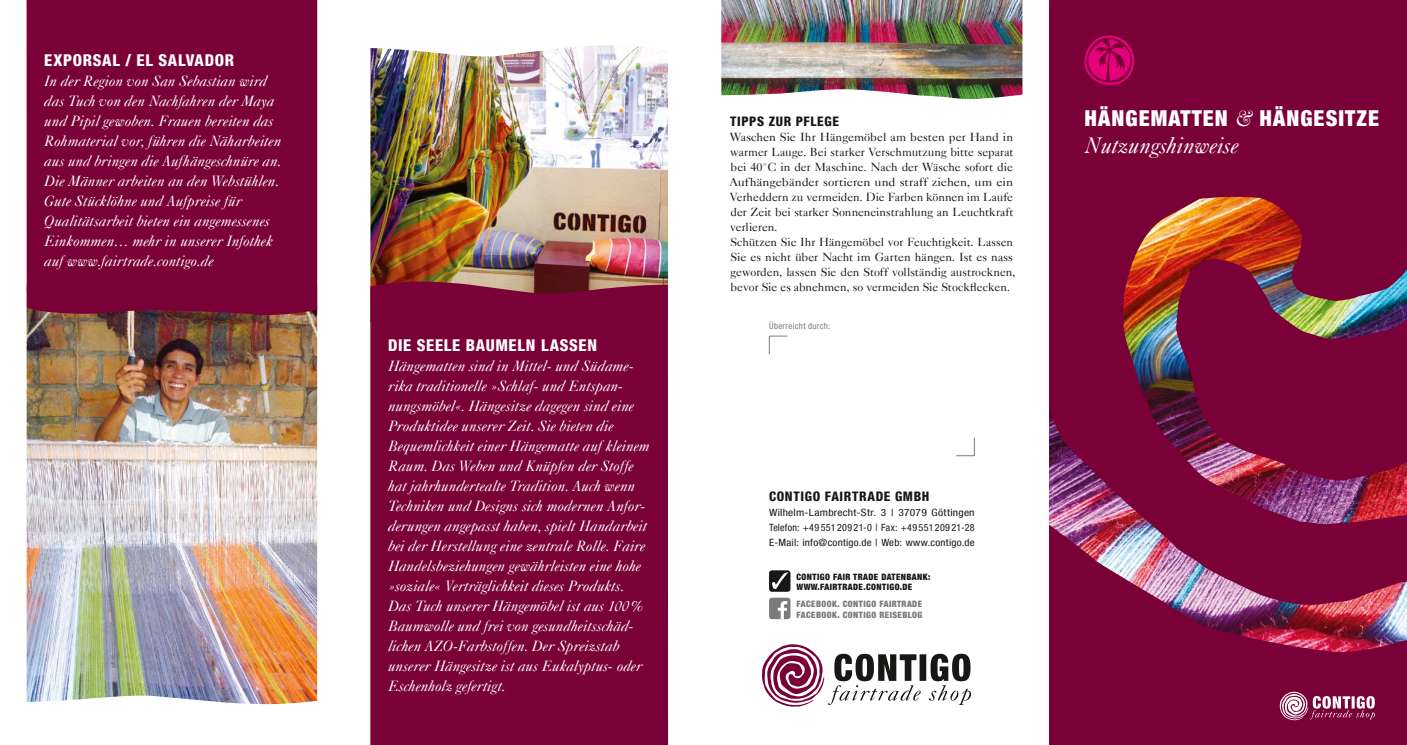
<style>
.page{position:relative;width:1407px;height:745px;background:#fff}
.page>*{position:absolute;margin:0;border:0;box-sizing:border-box;transform-origin:0 0}
.t1{font:italic 22.5px "Caslon Five Forty LT";color:#fff}
.t2{font:900 condensed 21.88px "Helvetica Neue LT";letter-spacing:.05em;color:#fff}
.t3{font:800 condensed 16.25px "Helvetica Neue LT";letter-spacing:.04em;color:#fff}
.t4{font:italic 15px/20px "Caslon Five Forty LT";letter-spacing:.005em;color:#fff}
.t5{font:800 condensed 13.12px "Helvetica Neue LT";letter-spacing:.05em;color:#171715}
.t6{font:11.88px/15px "Caslon Five Forty LT";letter-spacing:-.005em;color:#171715}
.t7{font:condensed 10px/15px "Helvetica Neue LT";letter-spacing:.025em;color:#171715;text-align:justify;scale:1.15 1}
.t8{font:900 condensed 8.75px/10.5px "Helvetica Neue LT";letter-spacing:.05em;color:#7a7a7a}
.t9{font:900 condensed 8.75px/10.5px "Helvetica Neue LT";letter-spacing:.05em;color:#171715}
.t10{font:condensed 8.75px "Helvetica Neue LT";letter-spacing:.04em;color:#7a7a7a}
.s1{font-family:"Caslon Five Forty LT";font-weight:400;font-style:italic;font-stretch:normal}
</style>
<div class="page">
<img style="left:370px;top:45px;width:298px;height:236px">
<div style="left:370px;top:281px;width:298px;height:463px;background:#7a0038"></div>
<img style="left:27px;top:316px;width:290px;height:387px">
<div style="left:27px;top:0;width:290px;height:316px;background:#7a0038"></div>
<img style="left:721px;top:0;width:301px;height:99px">
<svg style="left:769px;top:335px;width:18px;height:19px"></svg>
<svg style="left:956px;top:437px;width:19px;height:19px"></svg>
<div style="left:769px;top:570px;width:21px;height:21px;background:#171715;border-radius:3px"></div>
<svg style="left:772px;top:572px;width:16px;height:16px"></svg>
<div style="left:769px;top:597px;width:21px;height:21px;background:#7a7a7a;border-radius:3px"></div>
<svg style="left:777px;top:601px;width:10px;height:17px"></svg>
<svg style="left:762px;top:644px;width:209px;height:62px"></svg>
<img style="left:1049px;top:215px;width:358px;height:529px">
<div style="left:1049px;top:0;width:358px;height:215px;background:#7a0038"></div>
<svg style="left:1279px;top:691px;width:96px;height:28px"></svg>
<svg style="left:1083px;top:35px;width:51px;height:50px;background:#b0005a"></svg>
<p class="t3" style="left:44px;top:50px;width:191px">EXPORSAL / EL SALVADOR</p>
<p class="t4" style="left:44px;top:70px;width:238px">In der Region von San Sebastian wird das Tuch von den Nachfahren der Maya und Pipil gewoben. Frauen bereiten das Rohmaterial vor, führen die Näharbeiten aus und bringen die Aufhängeschnüre an.<br>Die Männer arbeiten an den Webstühlen.<br>Gute Stücklöhne und Aufpreise für Qualitätsarbeit bieten ein angemessenes Einkommen… mehr in unserer Infothek auf www.fairtrade.contigo.de</p>
<p class="t3" style="left:388px;top:335px;width:211px">DIE SEELE BAUMELN LASSEN</p>
<p class="t4" style="left:388px;top:355px;width:263px">Hängematten sind in Mittel- und Südame&shy;rika traditionelle »Schlaf- und Entspan&shy;nungsmöbel«. Hängesitze dagegen sind eine Produktidee unserer Zeit. Sie bieten die Bequemlichkeit einer Hängematte auf kleinem Raum. Das Weben und Knüpfen der Stoffe hat jahrhundertealte Tradition. Auch wenn Techniken und Designs sich modernen Anfor&shy;derungen angepasst haben, spielt Handarbeit bei der Herstellung eine zentrale Rolle. Faire Handelsbeziehungen gewährleisten eine hohe »soziale« Verträglichkeit dieses Produkts.<br>Das Tuch unserer Hängemöbel ist aus 100% Baumwolle und frei von gesundheitsschäd&shy;lichen AZO-Farbstoffen. Der Spreizstab unserer Hängesitze ist aus Eukalyptus- oder Eschenholz gefertigt.</p>
<p class="t5" style="left:730px;top:113px;width:110px">TIPPS ZUR PFLEGE</p>
<p class="t6" style="left:729px;top:129px;width:288px">Waschen Sie Ihr Hängemöbel am besten per Hand in warmer Lauge. Bei starker Verschmutzung bitte separat bei 40°C in der Maschine. Nach der Wäsche sofort die Aufhängebänder sortieren und straff ziehen, um ein Verheddern zu vermeiden. Die Farben können im Laufe der Zeit bei starker Sonneneinstrahlung an Leuchtkraft verlieren.<br>Schützen Sie Ihr Hängemöbel vor Feuchtigkeit. Lassen Sie es nicht über Nacht im Garten hängen. Ist es nass geworden, lassen Sie den Stoff vollständig austrocknen, bevor Sie es abnehmen, so vermeiden Sie Stockflecken.</p>
<p class="t10" style="left:769px;top:320px;width:63px">Überreicht durch:</p>
<p class="t5" style="left:769px;top:488px;width:162px">CONTIGO FAIRTRADE GMBH</p>
<p class="t7" style="left:769px;top:504px;width:180px">Wilhelm-Lambrecht-Str. 3 | 37079 Göttingen Telefon: +49 551 209 21-0 | Fax: +49 551 209 21-28<br>E-Mail: info@contigo.de | Web: www.contigo.de</p>
<p class="t9" style="left:796px;top:570px;width:6px">CONTIGO</p>
<p class="t9" style="left:796px;top:570px;width:135px;text-indent:37px">FAIR TRADE DATENBANK:<br>WWW.FAIRTRADE.CONTIGO.DE</p>
<p class="t8" style="left:796px;top:598px;width:127px">FACEBOOK. CONTIGO FAIRTRADE<br>FACEBOOK. CONTIGO REISEBLOG</p>
<h2 class="t2" style="left:1084px;top:105px;width:296px">HÄNGEMATTEN <span class="s1">&amp;</span> HÄNGESITZE</h2>
<h1 class="t1" style="left:1084px;top:132px;width:155px">Nutzungshinweise</h1>
</div>
